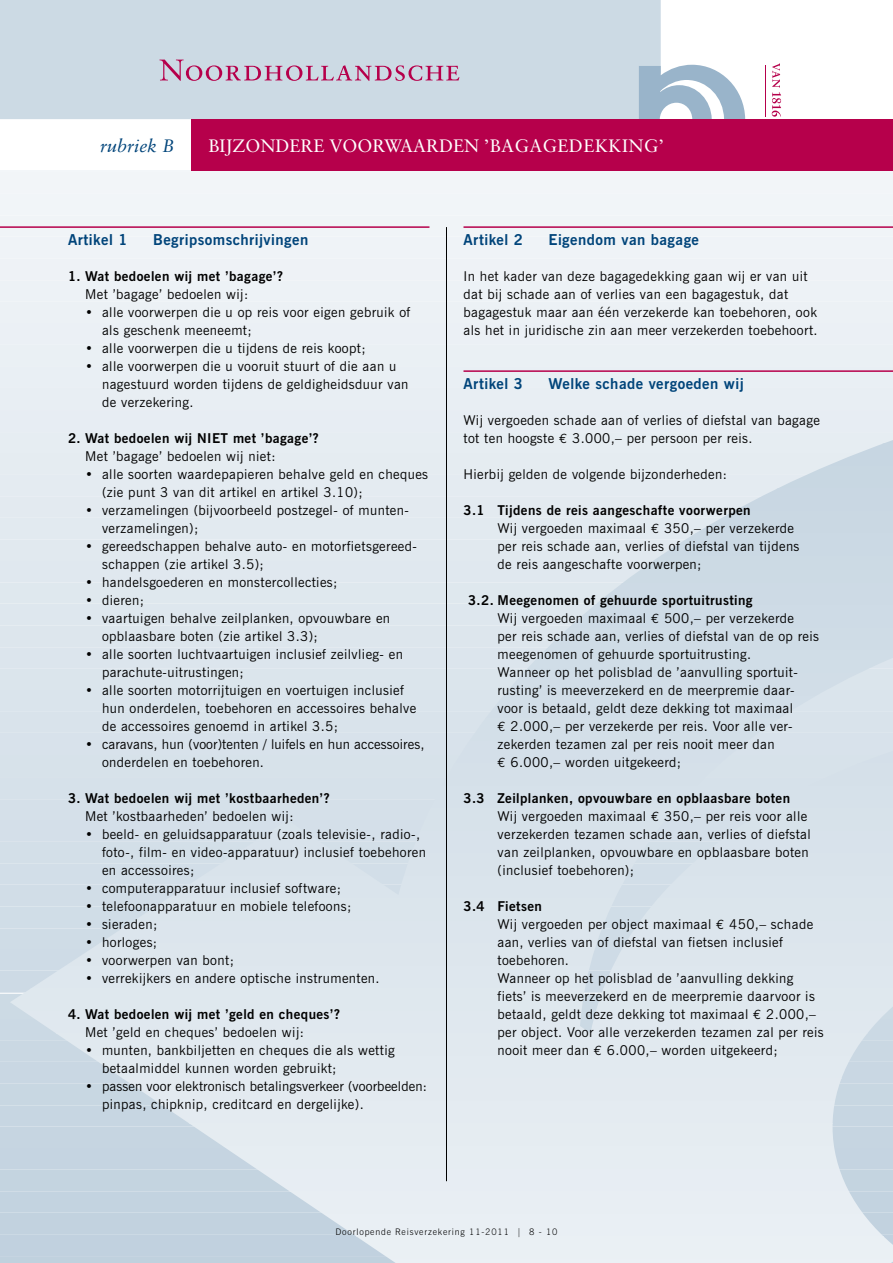
<style>
.page{position:relative;width:893px;height:1263px;background:#fff}
.page>*{position:absolute;margin:0;border:0;box-sizing:border-box;transform-origin:0 0}
.t1{font:18px "Sabon";color:#fff}
.t2{font:italic 18px "Sabon";color:#00447a}
.t3{font:700 15px "News Gothic BT";letter-spacing:.03em;color:#00447a}
.t4{font:13.5px/18px "News Gothic BT";letter-spacing:.03em;color:#000}
.t5{font:13.5px/18px "News Gothic BT";letter-spacing:.01em;color:#000}
.t6{font:700 13.5px "News Gothic BT";letter-spacing:.03em;color:#000}
.t7{font:300 9px "News Gothic BT";letter-spacing:.09em;color:#000}
.s1{font-family:"Euro Mono"}
.s2{font-weight:700}
</style>
<div class="page">
<div style="left:0;top:170px;width:893px;height:1093px;background:#ebf0f5"></div>
<hr style="left:10px;top:440px;width:883px;height:3px;background:#c6d5e1">
<div style="left:10px;top:443px;width:883px;height:23px;background:#e5ecf1"></div>
<svg style="left:776px;top:466px;width:117px;height:23px;fill:#c8d7e2"></svg>
<svg style="left:734px;top:489px;width:159px;height:22px;background:#ccd9e4"></svg>
<div style="left:10px;top:511px;width:883px;height:23px;background:linear-gradient(to right,#eaeff4,#d2dee7)"></div>
<div style="left:10px;top:534px;width:883px;height:22px;background:linear-gradient(to right,#e8eef3,#cfdce6)"></div>
<div style="left:10px;top:556px;width:883px;height:27px;background:linear-gradient(to right,#e7edf3,#cedbe5)"></div>
<div style="left:10px;top:583px;width:883px;height:23px;background:linear-gradient(to right,#e6edf1,#cddae5)"></div>
<div style="left:10px;top:606px;width:883px;height:22px;background:linear-gradient(to right,#e3ebf1,#cddbe6)"></div>
<div style="left:10px;top:628px;width:883px;height:23px;background:linear-gradient(to right,#e1e9ef,#cedbe5)"></div>
<div style="left:10px;top:651px;width:883px;height:22px;background:#dce5ed"></div>
<div style="left:10px;top:673px;width:883px;height:23px;background:#dae4ec"></div>
<div style="left:10px;top:696px;width:883px;height:22px;background:#d9e3eb"></div>
<div style="left:10px;top:718px;width:883px;height:23px;background:#d3dfe8"></div>
<div style="left:10px;top:741px;width:883px;height:22px;background:#d4dfe9"></div>
<div style="left:10px;top:763px;width:883px;height:23px;background:#d5e0e9"></div>
<div style="left:10px;top:786px;width:883px;height:22px;background:#d6e1ea"></div>
<div style="left:10px;top:808px;width:883px;height:23px;background:#d7e2ea"></div>
<div style="left:10px;top:831px;width:883px;height:22px;background:#d8e2eb"></div>
<div style="left:10px;top:853px;width:883px;height:23px;background:#d9e3eb"></div>
<div style="left:10px;top:876px;width:883px;height:22px;background:#dae4ec"></div>
<div style="left:10px;top:898px;width:883px;height:23px;background:#dbe5ec"></div>
<div style="left:10px;top:921px;width:883px;height:22px;background:#dce5ed"></div>
<div style="left:10px;top:943px;width:883px;height:23px;background:#dde6ed"></div>
<div style="left:10px;top:966px;width:883px;height:22px;background:#dee7ee"></div>
<div style="left:10px;top:988px;width:883px;height:23px;background:#dfe8ee"></div>
<div style="left:10px;top:1011px;width:883px;height:22px;background:#e0e8ef"></div>
<div style="left:10px;top:1033px;width:883px;height:23px;background:#e1e9ef"></div>
<svg style="left:10px;top:1056px;width:883px;height:23px;fill:#e2eaf0"></svg>
<svg style="left:10px;top:1079px;width:883px;height:22px"></svg>
<svg style="left:10px;top:1101px;width:883px;height:23px"></svg>
<svg style="left:10px;top:1124px;width:883px;height:22px"></svg>
<svg style="left:10px;top:1146px;width:883px;height:23px"></svg>
<svg style="left:10px;top:1169px;width:883px;height:22px"></svg>
<svg style="left:10px;top:1191px;width:883px;height:23px"></svg>
<svg style="left:10px;top:1214px;width:883px;height:22px"></svg>
<svg style="left:10px;top:1236px;width:883px;height:23px"></svg>
<svg style="left:10px;top:1259px;width:883px;height:4px"></svg>
<div style="left:0;top:0;width:661px;height:119px;background:#ccdae4"></div>
<svg style="left:639px;top:65px;width:106px;height:54px"></svg>
<svg style="left:772px;top:63px;width:9px;height:54px"></svg>
<hr style="left:766px;top:65px;width:1px;height:51px;background:#b6004b">
<svg style="left:159px;top:60px;width:300px;height:21px;background:#c7acc3"></svg>
<div style="left:191px;top:119px;width:702px;height:51px;background:#b6004b"></div>
<hr style="left:446px;top:227px;width:1px;height:954px;background:#000">
<hr style="left:0;top:226px;width:429px;height:2px;background:#b6004b">
<hr style="left:463px;top:226px;width:430px;height:2px;background:#b6004b">
<hr style="left:463px;top:370px;width:430px;height:2px;background:#b6004b">
<h1 class="t2" style="left:100px;top:135px;width:76px">rubriek B</h1>
<h1 class="t1" style="left:208px;top:135px;width:39px">BIJZONDERE</h1>
<h1 class="t1" style="left:329px;top:135px;width:15px">VOOR</h1>
<h1 class="t1" style="left:384px;top:135px;width:57px">WAARDEN</h1>
<h1 class="t1" style="left:484px;top:135px;width:73px">’BAGAGEDEKKING</h1>
<h1 class="t1" style="left:659px;top:135px;width:7px">’</h1>
<p class="t3" style="left:68px;top:231px;width:61px">Artikel 1</p>
<p class="t3" style="left:153px;top:231px;width:157px">Begripsomschrijvingen</p>
<p class="t6" style="left:68px;top:268px;width:216px">1. Wat bedoelen wij met ’bagage’?</p>
<p class="t4" style="left:85px;top:285px;width:165px">Met ’bagage’ bedoelen wij:</p>
<p class="t4" style="left:102px;top:303px;width:310px;text-indent:-17px">• alle voorwerpen die u op reis voor eigen gebruik of als geschenk meeneemt;</p>
<p class="t4" style="left:85px;top:339px;width:282px">• alle voorwerpen die u tijdens de reis koopt;</p>
<p class="t4" style="left:102px;top:357px;width:308px;text-indent:-17px">• alle voorwerpen die u vooruit stuurt of die aan u nagestuurd worden tijdens de geldigheidsduur van de verzekering.</p>
<p class="t6" style="left:68px;top:430px;width:252px">2. Wat bedoelen wij NIET met ’bagage’?</p>
<p class="t4" style="left:85px;top:447px;width:192px">Met ’bagage’ bedoelen wij niet:</p>
<p class="t4" style="left:102px;top:465px;width:328px;text-indent:-17px">• alle soorten waardepapieren behalve geld en cheques (zie punt 3 van dit artikel en artikel 3.10);</p>
<p class="t4" style="left:102px;top:501px;width:308px;text-indent:-17px">• verzamelingen (bijvoorbeeld postzegel- of munten&shy;verzamelingen);</p>
<p class="t4" style="left:102px;top:537px;width:316px;text-indent:-17px">• gereedschappen behalve auto- en motorfietsgereed&shy;schappen (zie artikel 3.5);</p>
<p class="t4" style="left:85px;top:573px;width:254px">• handelsgoederen en monstercollecties;</p>
<p class="t4" style="left:85px;top:591px;width:60px">• dieren;</p>
<p class="t4" style="left:102px;top:609px;width:290px;text-indent:-17px">• vaartuigen behalve zeilplanken, opvouwbare en opblaasbare boten (zie artikel 3.3);</p>
<p class="t4" style="left:102px;top:645px;width:302px;text-indent:-17px">• alle soorten luchtvaartuigen inclusief zeilvlieg- en parachute-uitrustingen;</p>
<p class="t4" style="left:102px;top:681px;width:316px;text-indent:-17px">• alle soorten motorrijtuigen en voertuigen inclusief hun onderdelen, toebehoren en accessoires behalve de accessoires genoemd in artikel 3.5;</p>
<p class="t5" style="left:102px;top:735px;width:324px;text-indent:-17px">• caravans, hun (voor)tenten / luifels en hun accessoires, onderdelen en toebehoren.</p>
<p class="t6" style="left:68px;top:790px;width:263px">3. Wat bedoelen wij met ’kostbaarheden’?</p>
<p class="t4" style="left:85px;top:807px;width:210px">Met ’kostbaarheden’ bedoelen wij:</p>
<p class="t4" style="left:102px;top:825px;width:325px;text-indent:-17px">• beeld- en geluidsapparatuur (zoals televisie-, radio-, foto-, film- en video-apparatuur) inclusief toebehoren en accessoires;</p>
<p class="t4" style="left:85px;top:879px;width:257px">• computerapparatuur inclusief software;</p>
<p class="t4" style="left:85px;top:897px;width:268px">• telefoonapparatuur en mobiele telefoons;</p>
<p class="t4" style="left:85px;top:915px;width:74px">• sieraden;</p>
<p class="t4" style="left:85px;top:933px;width:74px">• horloges;</p>
<p class="t4" style="left:85px;top:951px;width:150px">• voorwerpen van bont;</p>
<p class="t4" style="left:85px;top:969px;width:296px">• verrekijkers en andere optische instrumenten.</p>
<p class="t6" style="left:68px;top:1006px;width:273px">4. Wat bedoelen wij met ’geld en cheques’?</p>
<p class="t4" style="left:85px;top:1023px;width:220px">Met ’geld en cheques’ bedoelen wij:</p>
<p class="t4" style="left:102px;top:1041px;width:294px;text-indent:-17px">• munten, bankbiljetten en cheques die als wettig betaalmiddel kunnen worden gebruikt;</p>
<p class="t5" style="left:102px;top:1077px;width:326px;text-indent:-17px">• passen voor elektronisch betalingsverkeer (voorbeelden: pinpas, chipknip, creditcard en dergelijke).</p>
<p class="t3" style="left:463px;top:231px;width:237px">Artikel 2 Eigendom van bagage</p>
<p class="t4" style="left:463px;top:267px;width:356px">In het kader van deze bagagedekking gaan wij er van uit dat bij schade aan of verlies van een bagagestuk, dat bagagestuk maar aan één verzekerde kan toebehoren, ook als het in juridische zin aan meer verzekerden toebehoort.</p>
<p class="t3" style="left:463px;top:375px;width:61px">Artikel 3</p>
<p class="t3" style="left:548px;top:375px;width:197px">Welke schade vergoeden wij</p>
<p class="t4" style="left:463px;top:411px;width:358px">Wij vergoeden schade aan of verlies of diefstal van bagage tot ten hoogste <span class="s1">€</span> 3.000,– per persoon per reis.</p>
<p class="t4" style="left:463px;top:465px;width:265px">Hierbij gelden de volgende bijzonderheden:</p>
<p class="t4" style="left:497px;top:501px;width:303px;text-indent:-34px"><span class="s2">3.1 Tijdens de reis aangeschafte voorwerpen<br></span>Wij vergoeden maximaal <span class="s1">€</span> 350,– per verzekerde per reis schade aan, verlies of diefstal van tijdens de reis aangeschafte voorwerpen;</p>
<p class="t4" style="left:497px;top:591px;width:323px;text-indent:-30px"><span class="s2">3.2. Meegenomen of gehuurde sportuitrusting<br></span>Wij vergoeden maximaal <span class="s1">€</span> 500,– per verzekerde<br>per reis schade aan, verlies of diefstal van de op reis meegenomen of gehuurde sportuitrusting.<br>Wanneer op het polisblad de ’aanvulling sportuit&shy;rusting’ is meeverzekerd en de meerpremie daar&shy;voor is betaald, geldt deze dekking tot maximaal<br><span class="s1">€</span> 2.000,– per verzekerde per reis. Voor alle ver&shy;zekerden tezamen zal per reis nooit meer dan<br><span class="s1">€</span> 6.000,– worden uitgekeerd;</p>
<p class="t4" style="left:497px;top:789px;width:315px;text-indent:-34px"><span class="s2">3.3 Zeilplanken, opvouwbare en opblaasbare boten </span>Wij vergoeden maximaal <span class="s1">€</span> 350,– per reis voor alle verzekerden tezamen schade aan, verlies of diefstal van zeilplanken, opvouwbare en opblaasbare boten (inclusief toebehoren);</p>
<p class="t4" style="left:497px;top:897px;width:328px;text-indent:-34px"><span class="s2">3.4 Fietsen<br></span>Wij vergoeden per object maximaal <span class="s1">€</span> 450,– schade aan, verlies van of diefstal van fietsen inclusief toebehoren.<br>Wanneer op het polisblad de ’aanvulling dekking fiets’ is meeverzekerd en de meerpremie daarvoor is betaald, geldt deze dekking tot maximaal <span class="s1">€</span> 2.000,– per object. Voor alle verzekerden tezamen zal per reis nooit meer dan <span class="s1">€</span> 6.000,– worden uitgekeerd;</p>
<p class="t7" style="left:335px;top:1226px;width:224px">Doorlopende Reisverzekering 11-2011 | 8 - 10</p>
</div>
